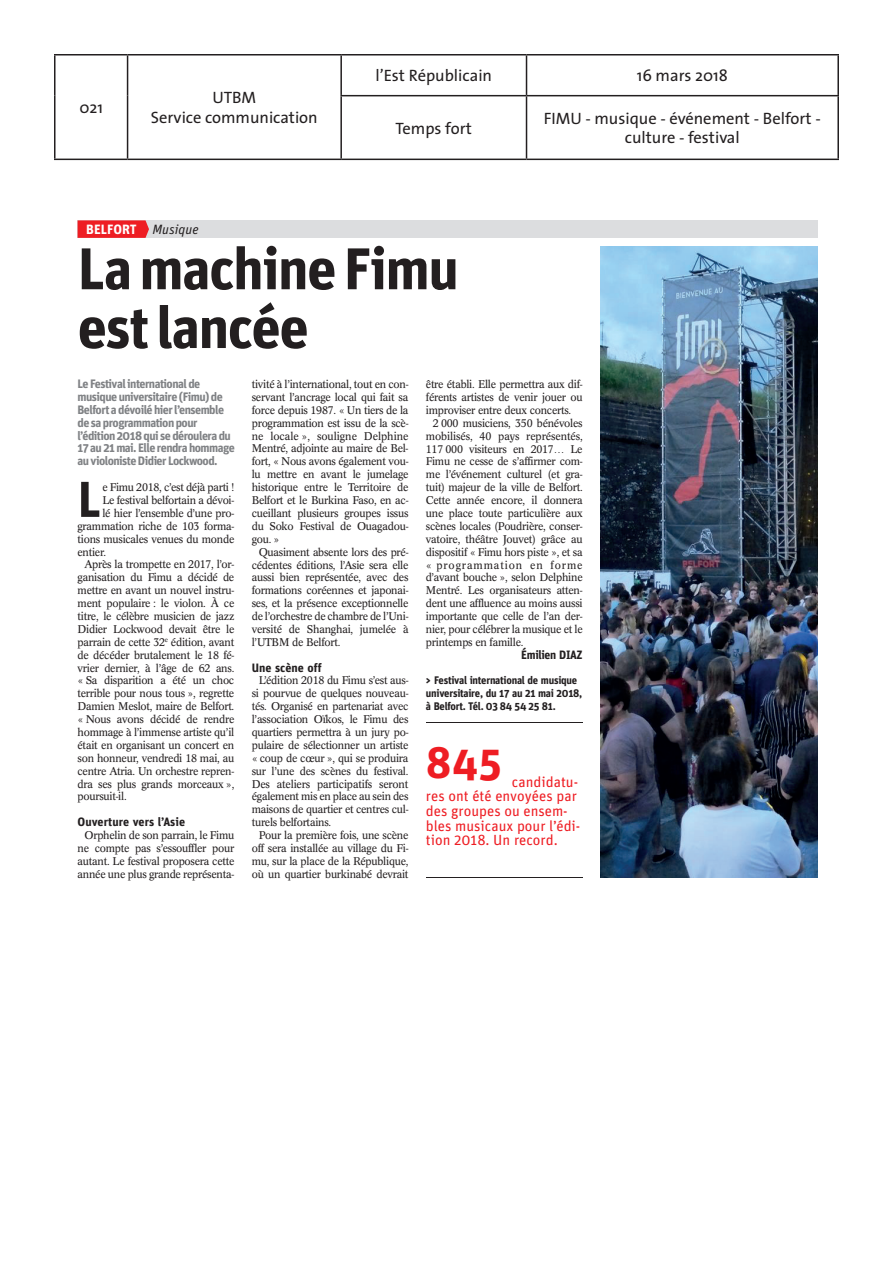
<style>
.page{position:relative;width:893px;height:1263px;background:#fff}
.page>*{position:absolute;margin:0;border:0;box-sizing:border-box;transform-origin:0 0}
.t1{font:700 58.8px/58.8px "Unit OTEI";letter-spacing:-.025em;color:#231f20}
.t2{font:700 50.4px "Unit OTEI";color:#231f20}
.t3{font:700 44.1px "Unit OTEI";color:#ee1d23}
.t4{font:16.5px/19.8px "The Sans";color:#231f20;text-align:center}
.t5{font:14.7px/14.7px "Unit OTEI";color:#ee1d23}
.t6{font:700 13.5px "Unit OTEI";color:#fff}
.t7{font:700 12.3px/12.9px "Unit OTEI";letter-spacing:-.045em;color:#808285}
.t8{font:700 12.15px "Unit OTEI";color:#231f20}
.t9{font:700 12.15px "Unit OTEI";letter-spacing:-.025em;color:#231f20}
.t10{font:10.95px/12.9px "Concorde BQEI";letter-spacing:-.025em;color:#231f20;text-align:justify}
.t11{font:700 10.95px/12.9px "Unit OTEI";letter-spacing:-.025em;color:#231f20}
.s1{font-weight:400;font-style:italic;color:#231f20}
</style>
<div class="page">
<hr style="left:54px;top:54px;width:74px;height:2px;background:#231f20">
<hr style="left:54px;top:55px;width:2px;height:41px;background:#231f20">
<hr style="left:128px;top:54px;width:213px;height:2px;background:#231f20">
<hr style="left:127px;top:55px;width:1px;height:41px;background:#231f20">
<hr style="left:341px;top:54px;width:185px;height:2px;background:#231f20">
<hr style="left:340px;top:55px;width:2px;height:40px;background:#231f20">
<hr style="left:526px;top:54px;width:313px;height:2px;background:#231f20">
<hr style="left:526px;top:55px;width:1px;height:40px;background:#231f20">
<hr style="left:837px;top:55px;width:2px;height:40px;background:#231f20">
<hr style="left:54px;top:96px;width:2px;height:63px;background:#231f20">
<hr style="left:127px;top:96px;width:1px;height:63px;background:#231f20">
<hr style="left:340px;top:95px;width:186px;height:1px;background:#231f20">
<hr style="left:340px;top:96px;width:2px;height:63px;background:#231f20">
<hr style="left:526px;top:95px;width:313px;height:1px;background:#231f20">
<hr style="left:526px;top:96px;width:1px;height:63px;background:#231f20">
<hr style="left:837px;top:96px;width:2px;height:63px;background:#231f20">
<hr style="left:54px;top:159px;width:74px;height:1px;background:#231f20">
<hr style="left:128px;top:159px;width:213px;height:1px;background:#231f20">
<hr style="left:341px;top:159px;width:185px;height:1px;background:#231f20">
<hr style="left:526px;top:159px;width:313px;height:1px;background:#231f20">
<div style="left:78px;top:220px;width:740px;height:18px;background:#dcdddf"></div>
<svg style="left:78px;top:220px;width:71px;height:18px"></svg>
<img style="left:600px;top:246px;width:218px;height:632px">
<hr style="left:426px;top:722px;width:157px;height:1px;background:#231f20">
<hr style="left:426px;top:877px;width:157px;height:1px;background:#231f20">
<h3 class="t4" style="left:79px;top:97px;width:25px">021</h3>
<h3 class="t4" style="left:151px;top:87px;width:168px">UTBM<br>Service communication</h3>
<h3 class="t4" style="left:376px;top:65px;width:118px">l’Est Républicain</h3>
<h3 class="t4" style="left:637px;top:65px;width:93px">16 mars 2018</h3>
<h3 class="t4" style="left:395px;top:118px;width:78px">Temps fort</h3>
<h3 class="t4" style="left:544px;top:108px;width:279px">FIMU - musique - événement - Belfort - culture - festival</h3>
<p class="t6" style="left:86px;top:220px;width:114px">BELFORT <span class="s1">Musique</span></p>
<h1 class="t1" style="left:78px;top:237px;width:383px">La machine Fimu est lancée</h1>
<p class="t7" style="left:78px;top:377px;width:159px">Le Festival international de musique universitaire (Fimu) de<br>Belfort a dévoilé hier l’ensemble de sa programmation pour l’édition 2018 qui se déroulera du<br>17 au 21 mai. Elle rendra hommage au violoniste Didier Lockwood.</p>
<p class="t10" style="left:252px;top:377px;width:158px">tivité à l’international, tout en con&shy;servant l’ancrage local qui fait sa force depuis 1987. « Un tiers de la programmation est issu de la scè&shy;ne locale », souligne Delphine Mentré, adjointe au maire de Bel&shy;fort, « Nous avons également vou&shy;lu mettre en avant le jumelage historique entre le Territoire de Belfort et le Burkina Faso, en ac&shy;cueillant plusieurs groupes issus du Soko Festival de Ouagadou&shy;gou. »</p>
<p class="t10" style="left:252px;top:545px;width:158px;text-indent:7px">Quasiment absente lors des pré&shy;cédentes éditions, l’Asie sera elle aussi bien représentée, avec des formations coréennes et japonai&shy;ses, et la présence exceptionnelle de l’orchestre de chambre de l’Uni&shy;versité de Shanghai, jumelée à l’UTBM de Belfort.</p>
<p class="t8" style="left:252px;top:659px;width:71px">Une scène off</p>
<p class="t10" style="left:252px;top:674px;width:158px;text-indent:7px">L’édition 2018 du Fimu s’est aus&shy;si pourvue de quelques nouveau&shy;tés. Organisé en partenariat avec l’association Oïkos, le Fimu des quartiers permettra à un jury po&shy;pulaire de sélectionner un artiste « coup de cœur », qui se produira sur l’une des scènes du festival.<br>Des ateliers participatifs seront également mis en place au sein des maisons de quartier et centres cul&shy;turels belfortains.</p>
<p class="t10" style="left:252px;top:828px;width:158px;text-indent:7px">Pour la première fois, une scène off sera installée au village du Fi&shy;mu, sur la place de la République, où un quartier burkinabé devrait</p>
<p class="t10" style="left:426px;top:377px;width:158px">être établi. Elle permettra aux dif&shy;férents artistes de venir jouer ou improviser entre deux concerts.</p>
<p class="t10" style="left:426px;top:416px;width:158px;text-indent:7px">2 000 musiciens, 350 bénévoles mobilisés, 40 pays représentés, 117 000 visiteurs en 2017… Le Fimu ne cesse de s’affirmer com&shy;me l’événement culturel (et gra&shy;tuit) majeur de la ville de Belfort.<br>Cette année encore, il donnera une place toute particulière aux scènes locales (Poudrière, conser&shy;vatoire, théâtre Jouvet) grâce au dispositif « Fimu hors piste », et sa « programmation en forme d’avant bouche », selon Delphine Mentré. Les organisateurs atten&shy;dent une affluence au moins aussi importante que celle de l’an der&shy;nier, pour célébrer la musique et le printemps en famille.</p>
<p class="t9" style="left:521px;top:646px;width:63px">Émilien DIAZ</p>
<p class="t11" style="left:426px;top:674px;width:158px">&gt; Festival international de musique universitaire, du 17 au 21 mai 2018, à Belfort. Tél. 03 84 54 25 81.</p>
<h2 class="t2" style="left:78px;top:464px;width:25px">L</h2>
<p class="t10" style="left:102px;top:480px;width:133px">e Fimu 2018, c’est déjà parti !</p>
<p class="t10" style="left:102px;top:493px;width:133px">Le festival belfortain a dévoi-</p>
<p class="t10" style="left:102px;top:506px;width:133px">lé hier l’ensemble d’une pro-</p>
<p class="t10" style="left:78px;top:519px;width:158px">grammation riche de 103 forma-</p>
<p class="t10" style="left:78px;top:532px;width:158px">tions musicales venues du monde</p>
<p class="t10" style="left:78px;top:545px;width:30px">entier.</p>
<p class="t10" style="left:85px;top:558px;width:151px">Après la trompette en 2017, l’or-</p>
<p class="t10" style="left:78px;top:571px;width:158px">ganisation du Fimu a décidé de</p>
<p class="t10" style="left:78px;top:583px;width:158px">mettre en avant un nouvel instru-</p>
<p class="t10" style="left:78px;top:596px;width:158px">ment populaire : le violon. À ce</p>
<p class="t10" style="left:78px;top:609px;width:158px">titre, le célèbre musicien de jazz</p>
<p class="t10" style="left:78px;top:622px;width:158px">Didier Lockwood devait être le</p>
<p class="t10" style="left:78px;top:635px;width:158px">parrain de cette 32<sup>e</sup> édition, avant</p>
<p class="t10" style="left:78px;top:648px;width:158px">de décéder brutalement le 18 fé-</p>
<p class="t10" style="left:78px;top:661px;width:158px">vrier dernier, à l’âge de 62 ans.</p>
<p class="t10" style="left:78px;top:674px;width:158px">« Sa disparition a été un choc</p>
<p class="t10" style="left:78px;top:687px;width:158px">terrible pour nous tous », regrette</p>
<p class="t10" style="left:78px;top:699px;width:158px">Damien Meslot, maire de Belfort.</p>
<p class="t10" style="left:78px;top:712px;width:158px">« Nous avons décidé de rendre</p>
<p class="t10" style="left:78px;top:725px;width:158px">hommage à l’immense artiste qu’il</p>
<p class="t10" style="left:78px;top:738px;width:158px">était en organisant un concert en</p>
<p class="t10" style="left:78px;top:751px;width:158px">son honneur, vendredi 18 mai, au</p>
<p class="t10" style="left:78px;top:764px;width:158px">centre Atria. Un orchestre repren-</p>
<p class="t10" style="left:78px;top:777px;width:158px">dra ses plus grands morceaux »,</p>
<p class="t10" style="left:78px;top:790px;width:51px">poursuit-il.</p>
<p class="t8" style="left:78px;top:813px;width:109px">Ouverture vers l’Asie</p>
<p class="t10" style="left:78px;top:828px;width:158px;text-indent:7px">Orphelin de son parrain, le Fimu ne compte pas s’essouffler pour autant. Le festival proposera cette année une plus grande représenta-</p>
<h3 class="t3" style="left:426px;top:732px;width:78px">845</h3>
<h3 class="t5" style="left:426px;top:774px;width:156px;text-indent:86px">candidatu&shy;res ont été envoyées par des groupes ou ensem&shy;bles musicaux pour l’édi&shy;tion 2018. Un record.</h3>
</div>
